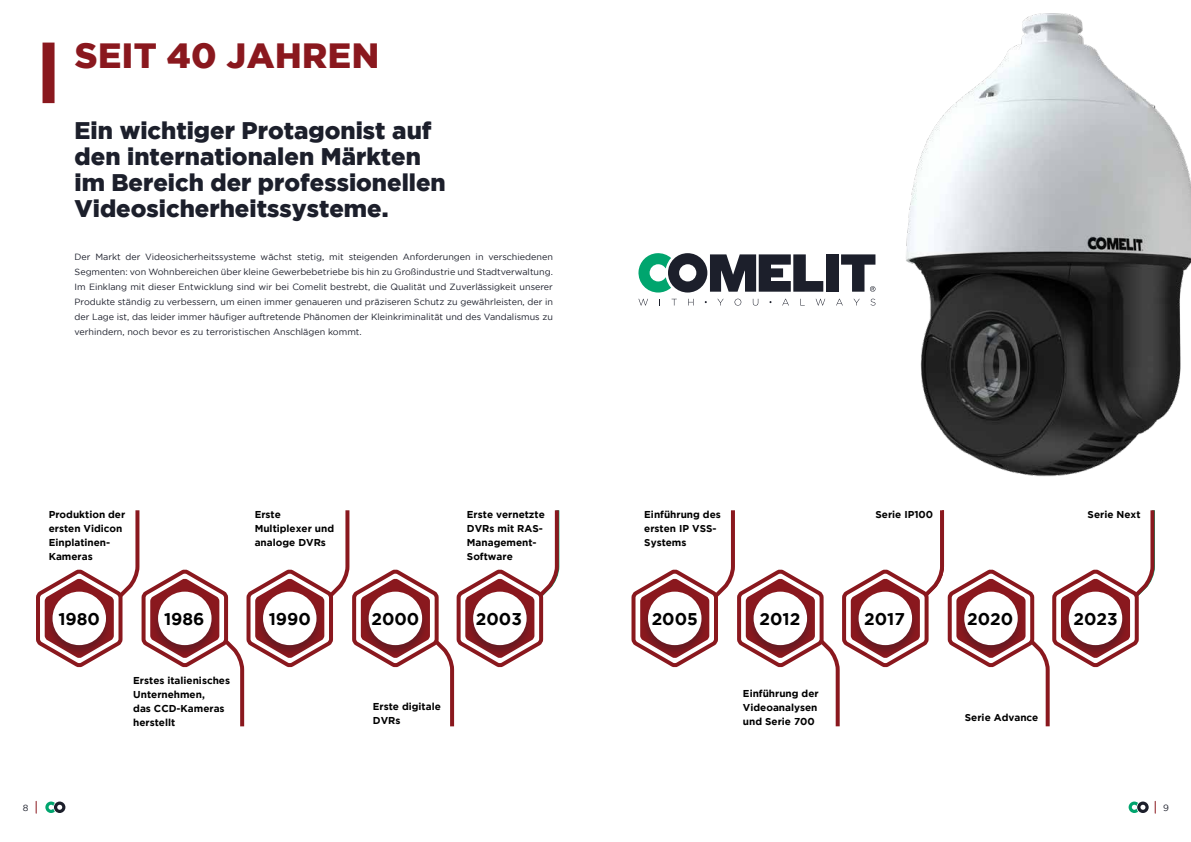
<style>
.page{position:relative;width:1191px;height:842px;background:#fff}
.page>*{position:absolute;margin:0;border:0;box-sizing:border-box;transform-origin:0 0}
.t1{font:900 35px "Gotham";letter-spacing:.015em;color:#8a181e}
.t2{font:900 24px/26px "Gotham";color:#1c1f2b}
.t3{font:700 17px "Gotham";color:#000}
.t4{font:700 10px/14px "Gotham";color:#000}
.t5{font:9px/15px "Gotham";color:#1c1f2b}
</style>
<div class="page">
<svg style="left:638px;top:299px;width:10px;height:7px"></svg>
<svg style="left:671px;top:299px;width:6px;height:6px"></svg>
<svg style="left:688px;top:299px;width:5px;height:6px"></svg>
<svg style="left:717px;top:299px;width:6px;height:6px"></svg>
<svg style="left:734px;top:299px;width:7px;height:7px"></svg>
<svg style="left:753px;top:299px;width:5px;height:7px"></svg>
<svg style="left:782px;top:299px;width:7px;height:6px"></svg>
<svg style="left:815px;top:299px;width:10px;height:7px"></svg>
<svg style="left:638px;top:253px;width:199px;height:40px"></svg>
<svg style="left:631px;top:510px;width:524px;height:217px"></svg>
<div style="left:1062px;top:591px;width:66px;height:66px;background:#1c1f2b;opacity:.32"></div>
<div style="left:1068px;top:592px;width:54px;height:53px;background:#fff;border-radius:50%"></div>
<img style="left:837px;top:13px;width:354px;height:464px">
<div style="left:43px;top:43px;width:12px;height:60px;background:#8a181e"></div>
<svg style="left:36px;top:510px;width:524px;height:217px"></svg>
<svg style="left:36px;top:801px;width:1px;height:12px"></svg>
<svg style="left:45px;top:801px;width:20px;height:12px"></svg>
<svg style="left:1128px;top:801px;width:20px;height:12px"></svg>
<svg style="left:1154px;top:801px;width:1px;height:12px"></svg>
<h1 class="t1" style="left:75px;top:35px;width:306px">SEIT 40 JAHREN</h1>
<h2 class="t2" style="left:75px;top:117px;width:373px">Ein wichtiger Protagonist auf den internationalen Märkten im Bereich der professionellen<br>Videosicherheitssysteme.</h2>
<p class="t5" style="left:75px;top:249px;width:480px">Der Markt der Videosicherheitssysteme wächst stetig, mit steigenden Anforderungen in verschiedenen Segmenten: von Wohnbereichen über kleine Gewerbebetriebe bis hin zu Großindustrie und Stadtverwaltung.<br>Im Einklang mit dieser Entwicklung sind wir bei Comelit bestrebt, die Qualität und Zuverlässigkeit unserer Produkte ständig zu verbessern, um einen immer genaueren und präziseren Schutz zu gewährleisten, der in der Lage ist, das leider immer häufiger auftretende Phänomen der Kleinkriminalität und des Vandalismus zu verhindern, noch bevor es zu terroristischen Anschlägen kommt.</p>
<p class="t4" style="left:49px;top:508px;width:78px">Produktion der ersten Vidicon<br>Einplatinen-<br>Kameras</p>
<p class="t4" style="left:255px;top:508px;width:81px">Erste<br>Multiplexer und analoge DVRs</p>
<p class="t4" style="left:467px;top:508px;width:79px">Erste vernetzte<br>DVRs mit RAS-<br>Management-<br>Software</p>
<p class="t4" style="left:644px;top:508px;width:78px">Einführung des</p>
<p class="t4" style="left:1087px;top:508px;width:54px">Serie Next</p>
<p class="t4" style="left:644px;top:522px;width:74px">ersten IP VSS-<br>Systems</p>
<p class="t4" style="left:875px;top:508px;width:59px">Serie IP100</p>
<h3 class="t3" style="left:58px;top:609px;width:43px">1980</h3>
<h3 class="t3" style="left:164px;top:609px;width:42px">1986</h3>
<h3 class="t3" style="left:269px;top:609px;width:44px">1990</h3>
<h3 class="t3" style="left:371px;top:609px;width:49px">2000</h3>
<h3 class="t3" style="left:476px;top:609px;width:47px">2003</h3>
<h3 class="t3" style="left:651px;top:609px;width:48px">2005</h3>
<h3 class="t3" style="left:759px;top:609px;width:42px">2012</h3>
<h3 class="t3" style="left:864px;top:609px;width:42px">2017</h3>
<h3 class="t3" style="left:967px;top:609px;width:48px">2020</h3>
<h3 class="t3" style="left:1073px;top:609px;width:46px">2023</h3>
<p class="t4" style="left:133px;top:673px;width:98px">Erstes italienisches<br>Unternehmen,<br>das CCD-Kameras herstellt</p>
<p class="t4" style="left:373px;top:699px;width:69px">Erste digitale<br>DVRs</p>
<p class="t4" style="left:743px;top:686px;width:77px;text-align:justify">Einführung der Videoanalysen und Serie 700</p>
<p class="t4" style="left:965px;top:710px;width:75px">Serie Advance</p>
<p class="t5" style="left:23px;top:800px;width:7px">8</p>
<p class="t5" style="left:1163px;top:800px;width:7px">9</p>
</div>
